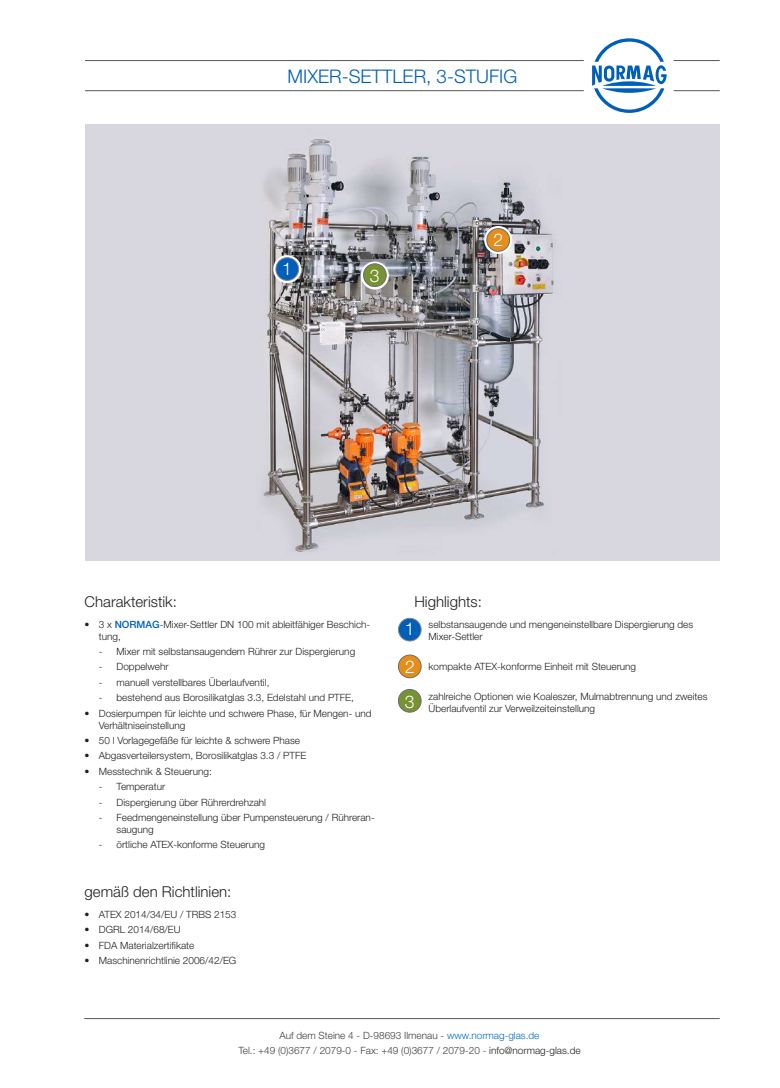
<style>
.page{position:relative;width:780px;height:1088px;background:#fff}
.page>*{position:absolute;margin:0;border:0;box-sizing:border-box;transform-origin:0 0}
.t1{font:300 18.75px "Helvetica Neue LT Std";color:#005fb9}
.t2{font:300 17.5px "Helvetica Neue LT Std";color:#fff}
.t3{font:300 15px "Helvetica Neue LT Std";color:#231f20}
.t4{font:300 10px/11.9px "Helvetica Neue LT Std";color:#231f20}
.t5{font:300 10px/15.4px "Helvetica Neue LT Std";color:#3e3e3f;text-align:center}
.s1{font-weight:500;color:#005fb9}
.s2{color:#006dc0}
.s3{color:#231f20}
</style>
<div class="page">
<hr style="left:85px;top:60px;width:498px;height:1px;background:#57585a">
<hr style="left:85px;top:90px;width:498px;height:1px;background:#57585a">
<svg style="left:592px;top:38px;width:74px;height:75px"></svg>
<img style="left:85px;top:124px;width:634px;height:436px">
<hr style="left:84px;top:1018px;width:635px;height:1px;background:#57585a">
<svg style="left:484px;top:226px;width:28px;height:28px"></svg>
<svg style="left:361px;top:261px;width:28px;height:28px"></svg>
<svg style="left:273px;top:255px;width:28px;height:28px"></svg>
<div style="left:276px;top:258px;width:22px;height:22px;background:#005fb9;border-radius:50%"></div>
<div style="left:276px;top:257px;width:23px;height:24px;border:1px solid #87898c;border-radius:50%"></div>
<div style="left:363px;top:264px;width:23px;height:22px;background:#779232;border-radius:50%"></div>
<div style="left:363px;top:264px;width:23px;height:23px;border:1px solid #6c6d70;border-radius:50%"></div>
<div style="left:487px;top:229px;width:22px;height:22px;background:#e68e1b;border-radius:50%"></div>
<div style="left:486px;top:228px;width:23px;height:23px;border:1px solid #6c6d70;border-radius:50%"></div>
<div style="left:398px;top:618px;width:23px;height:23px;background:#005fb9;border-radius:50%"></div>
<div style="left:398px;top:618px;width:23px;height:23px;border:1px solid #87898c;border-radius:50%"></div>
<div style="left:398px;top:689px;width:23px;height:23px;background:#779232;border-radius:50%"></div>
<div style="left:398px;top:689px;width:23px;height:23px;border:1px solid #6c6d70;border-radius:50%"></div>
<div style="left:398px;top:655px;width:23px;height:23px;background:#e68e1b;border-radius:50%"></div>
<div style="left:398px;top:655px;width:23px;height:23px;border:1px solid #6c6d70;border-radius:50%"></div>
<hr style="left:673px;top:60px;width:46px;height:1px;background:#57585a">
<hr style="left:673px;top:90px;width:46px;height:1px;background:#57585a">
<h1 class="t1" style="left:287px;top:65px;width:231px">MIXER-SETTLER, 3-STUFIG</h1>
<h2 class="t2" style="left:282px;top:258px;width:11px">1</h2>
<h2 class="t2" style="left:370px;top:265px;width:11px">3</h2>
<h2 class="t2" style="left:493px;top:229px;width:11px">2</h2>
<h3 class="t3" style="left:85px;top:592px;width:94px">Charakteristik:</h3>
<p class="t4" style="left:99px;top:618px;width:273px;text-indent:-14px">• 3 x <span class="s1">NORMAG</span>-Mixer-Settler DN 100 mit ableitfähiger Beschich&shy;tung,</p>
<p class="t4" style="left:99px;top:645px;width:258px">- Mixer mit selbstansaugendem Rührer zur Dispergierung</p>
<p class="t4" style="left:99px;top:661px;width:71px">- Doppelwehr</p>
<p class="t4" style="left:99px;top:676px;width:172px">- manuell verstellbares Überlaufventil,</p>
<p class="t4" style="left:99px;top:691px;width:256px">- bestehend aus Borosilikatglas 3.3, Edelstahl und PTFE,</p>
<p class="t4" style="left:99px;top:707px;width:274px;text-indent:-14px">• Dosierpumpen für leichte und schwere Phase, für Mengen- und<br>Verhältniseinstellung</p>
<p class="t4" style="left:85px;top:734px;width:217px">• 50 l Vorlagegefäße für leichte &amp; schwere Phase</p>
<p class="t4" style="left:85px;top:750px;width:223px">• Abgasverteilersystem, Borosilikatglas 3.3 / PTFE</p>
<p class="t4" style="left:85px;top:765px;width:129px">• Messtechnik &amp; Steuerung:</p>
<p class="t4" style="left:99px;top:780px;width:68px">- Temperatur</p>
<p class="t4" style="left:99px;top:796px;width:169px">- Dispergierung über Rührerdrehzahl</p>
<p class="t4" style="left:116px;top:811px;width:260px;text-indent:-18px">- Feedmengeneinstellung über Pumpensteuerung / Rühreran&shy;saugung</p>
<p class="t4" style="left:99px;top:839px;width:168px">- örtliche ATEX-konforme Steuerung</p>
<h3 class="t3" style="left:85px;top:882px;width:148px">gemäß den Richtlinien:</h3>
<p class="t4" style="left:85px;top:908px;width:153px">• ATEX 2014/34/EU / TRBS 2153</p>
<p class="t4" style="left:85px;top:923px;width:98px">• DGRL 2014/68/EU</p>
<p class="t4" style="left:85px;top:939px;width:111px">• FDA Materialzertifikate</p>
<p class="t4" style="left:85px;top:954px;width:153px">• Maschinenrichtlinie 2006/42/EG</p>
<h3 class="t3" style="left:414px;top:592px;width:69px">Highlights:</h3>
<p class="t4" style="left:428px;top:618px;width:266px;text-indent:-14px">• selbstansaugende und mengeneinstellbare Dispergierung des<br>Mixer-Settler</p>
<p class="t4" style="left:414px;top:660px;width:223px">• kompakte ATEX-konforme Einheit mit Steuerung</p>
<p class="t4" style="left:428px;top:691px;width:280px;text-indent:-14px">• zahlreiche Optionen wie Koaleszer, Mulmabtrennung und zweites<br>Überlaufventil zur Verweilzeiteinstellung</p>
<h2 class="t2" style="left:405px;top:618px;width:11px">1</h2>
<h2 class="t2" style="left:405px;top:656px;width:11px">2</h2>
<h2 class="t2" style="left:405px;top:690px;width:11px">3</h2>
<p class="t5" style="left:238px;top:1027px;width:344px">Auf dem Steine 4 - D-98693 Ilmenau - <span class="s2">www.normag-glas.de<br></span>Tel.: +49 (0)3677 / 2079-0 - Fax: +49 (0)3677 / 2079-20 - <span class="s3">info@normag-glas.de</span></p>
</div>
